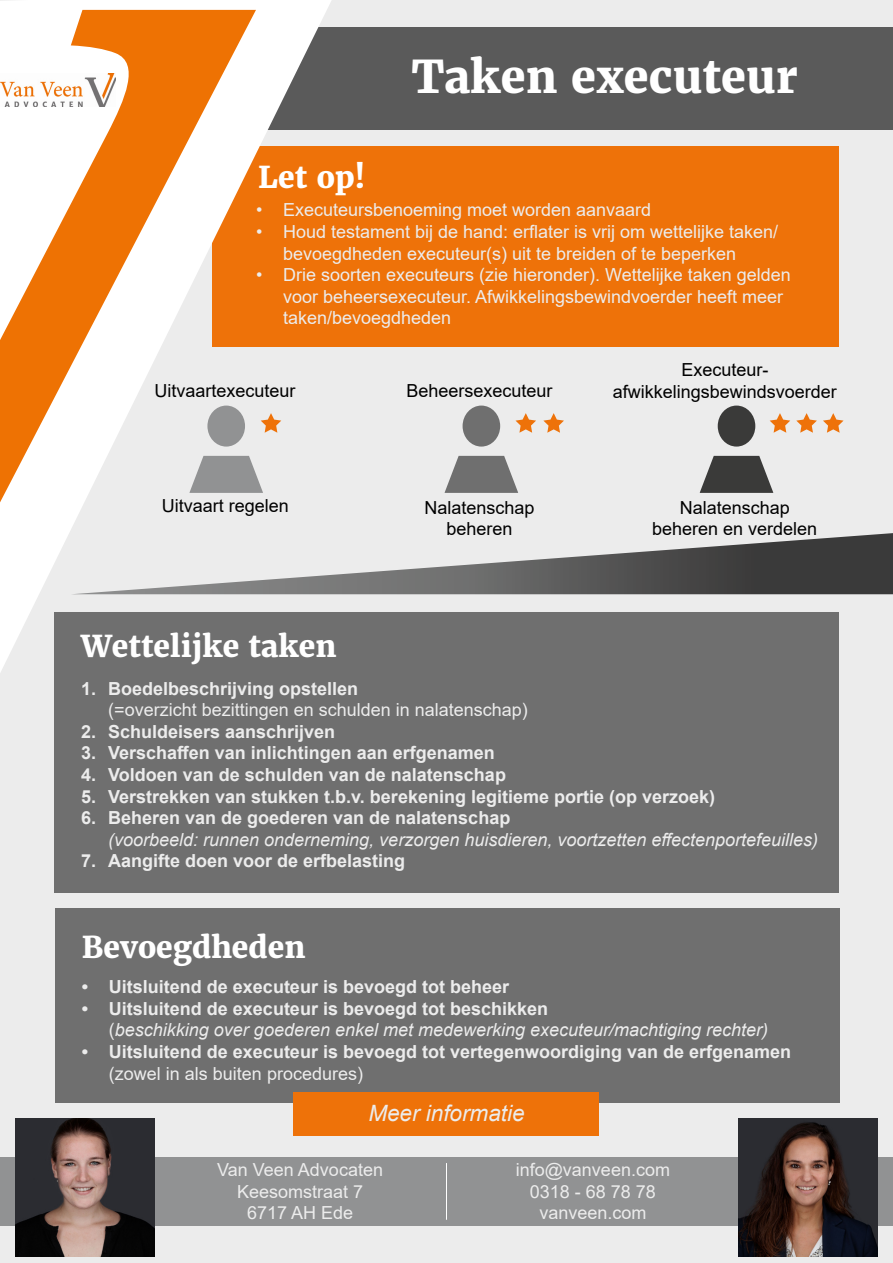
<style>
.page{position:relative;width:893px;height:1263px;background:#ececec}
.page>*{position:absolute;margin:0;border:0;box-sizing:border-box;transform-origin:0 0}
.t1{font:800 45px "Merriweather";color:#fff}
.t2{font:800 30px "Merriweather";color:#fff}
.t3{font:italic 22.5px "Arial";color:#ececec}
.t4{font:18px/21.6px "Arial";color:#ececec}
.t5{font:700 18px "Arial";color:#ececec}
.t6{font:italic 18px/21.6px "Arial";color:#ececec}
.t7{font:18px/21.6px "Arial";color:#000;text-align:center}
.s1{font-weight:700;font-style:normal}
.s2{font-style:normal}
</style>
<div class="page">
<svg style="left:515px;top:413px;width:21px;height:20px"></svg>
<div style="left:213px;top:28px;width:680px;height:102px;background:#5a5a5a"></div>
<div style="left:213px;top:146px;width:626px;height:200px;background:#ee7209"></div>
<div style="left:54px;top:612px;width:785px;height:280px;background:#6f6f6f"></div>
<svg style="left:0;top:0;width:348px;height:672px"></svg>
<svg style="left:0;top:10px;width:256px;height:497px"></svg>
<img style="left:0;top:73px;width:116px;height:33px">
<div style="left:0;top:1157px;width:893px;height:68px;background:#919293"></div>
<img style="left:739px;top:1118px;width:138px;height:138px">
<img style="left:16px;top:1118px;width:138px;height:138px">
<svg style="left:700px;top:456px;width:73px;height:37px"></svg>
<div style="left:718px;top:406px;width:37px;height:41px;background:#3a3a39;border-radius:50%"></div>
<svg style="left:71px;top:533px;width:822px;height:61px"></svg>
<svg style="left:445px;top:456px;width:73px;height:37px"></svg>
<div style="left:463px;top:406px;width:37px;height:41px;background:#6f6f6f;border-radius:50%"></div>
<svg style="left:189px;top:456px;width:74px;height:37px"></svg>
<div style="left:207px;top:406px;width:38px;height:41px;background:#919293;border-radius:50%"></div>
<hr style="left:446px;top:1163px;width:1px;height:57px;background:#fff">
<svg style="left:261px;top:413px;width:20px;height:20px"></svg>
<svg style="left:543px;top:413px;width:21px;height:20px"></svg>
<svg style="left:770px;top:413px;width:20px;height:20px"></svg>
<svg style="left:796px;top:413px;width:21px;height:20px"></svg>
<svg style="left:823px;top:413px;width:20px;height:20px"></svg>
<div style="left:55px;top:908px;width:785px;height:195px;background:#6f6f6f"></div>
<div style="left:293px;top:1092px;width:306px;height:44px;background:#ee7209"></div>
<h2 class="t2" style="left:258px;top:158px;width:109px">Let op!</h2>
<h1 class="t1" style="left:411px;top:47px;width:388px">Taken executeur</h1>
<p class="t4" style="left:256px;top:199px;width:397px">• Executeursbenoeming moet worden aanvaard</p>
<p class="t4" style="left:283px;top:221px;width:497px;text-indent:-27px">• Houd testament bij de hand: erflater is vrij om wettelijke taken/ bevoegdheden executeur(s) uit te breiden of te beperken</p>
<p class="t4" style="left:283px;top:264px;width:509px;text-indent:-27px">• Drie soorten executeurs (zie hieronder). Wettelijke taken gelden voor beheersexecuteur. Afwikkelingsbewindvoerder heeft meer taken/bevoegdheden</p>
<p class="t7" style="left:155px;top:380px;width:143px">Uitvaartexecuteur</p>
<p class="t7" style="left:407px;top:380px;width:148px">Beheersexecuteur</p>
<p class="t7" style="left:613px;top:359px;width:226px">Executeur&shy;afwikkelingsbewindsvoerder</p>
<p class="t7" style="left:162px;top:495px;width:129px">Uitvaart regelen</p>
<p class="t7" style="left:425px;top:496px;width:112px">Nalatenschap beheren</p>
<p class="t7" style="left:652px;top:496px;width:167px">Nalatenschap beheren en verdelen</p>
<h2 class="t2" style="left:81px;top:626px;width:257px">Wettelijke taken</h2>
<p class="t5" style="left:81px;top:675px;width:279px">1. Boedelbeschrijving opstellen</p>
<p class="t4" style="left:108px;top:699px;width:421px">(=overzicht bezittingen en schulden in nalatenschap)</p>
<p class="t5" style="left:81px;top:719px;width:256px">2. Schuldeisers aanschrijven</p>
<p class="t5" style="left:81px;top:740px;width:415px">3. Verschaffen van inlichtingen aan erfgenamen</p>
<p class="t5" style="left:81px;top:762px;width:426px">4. Voldoen van de schulden van de nalatenschap</p>
<p class="t5" style="left:81px;top:783px;width:635px">5. Verstrekken van stukken t.b.v. berekening legitieme portie (op verzoek)</p>
<p class="t5" style="left:81px;top:805px;width:431px">6. Beheren van de goederen van de nalatenschap</p>
<p class="t6" style="left:108px;top:829px;width:711px">(voorbeeld: runnen onderneming, verzorgen huisdieren, voortzetten effectenportefeuilles)</p>
<p class="t5" style="left:81px;top:848px;width:326px">7. Aangifte doen voor de erfbelasting</p>
<h2 class="t2" style="left:82px;top:928px;width:225px">Bevoegdheden</h2>
<p class="t5" style="left:82px;top:974px;width:429px">• Uitsluitend de executeur is bevoegd tot beheer</p>
<p class="t6" style="left:109px;top:998px;width:661px;text-indent:-27px"><span class="s1">• Uitsluitend de executeur is bevoegd tot beschikken<br></span><span class="s2">(</span>beschikking over goederen enkel met medewerking executeur/machtiging rechter)</p>
<p class="t5" style="left:82px;top:1039px;width:711px">• Uitsluitend de executeur is bevoegd tot vertegenwoordiging van de erfgenamen</p>
<p class="t4" style="left:109px;top:1062px;width:256px">(zowel in als buiten procedures)</p>
<p class="t3" style="left:368px;top:1099px;width:158px">Meer informatie</p>
<p class="t4" style="left:217px;top:1159px;width:167px;text-align:center">Van Veen Advocaten<br>Keesomstraat 7<br>6717 AH Ede</p>
<p class="t4" style="left:516px;top:1159px;width:156px;text-align:center">info@vanveen.com<br>0318 - 68 78 78 vanveen.com</p>
</div>
